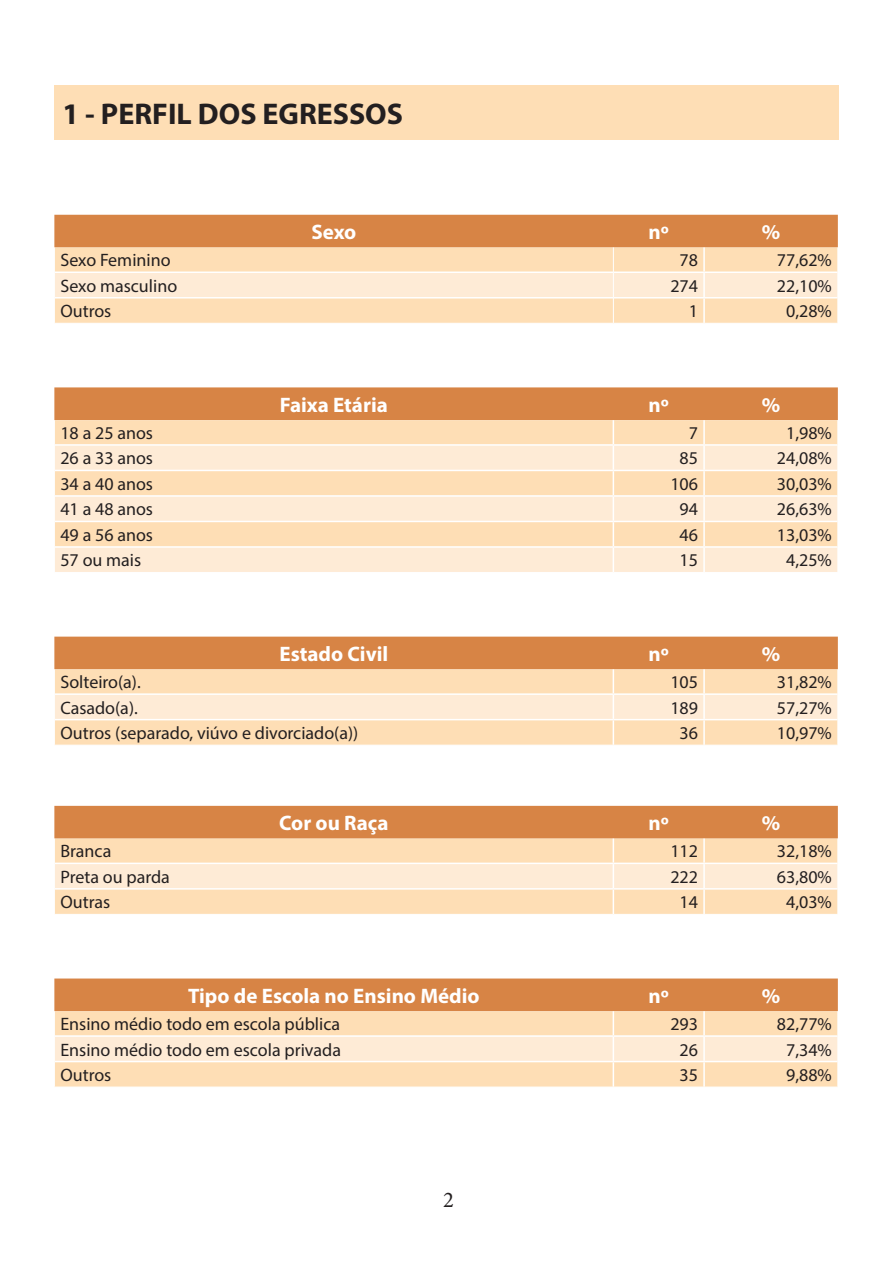
<style>
.page{position:relative;width:893px;height:1263px;background:#fff}
.page>*{position:absolute;margin:0;border:0;box-sizing:border-box;transform-origin:0 0}
.subtitulo1{font:700 30px "Myriad Pro";color:#231f20}
.t1{font:22.5px "Minion Pro";color:#231f20}
.tabtitulo{font:700 21px "Myriad Pro";color:#fff}
.tab-base{font:18px "Myriad Pro";color:#231f20}
.tab-esq{font:18px "Myriad Pro";color:#231f20}
</style>
<div class="page">
<div style="left:54px;top:85px;width:785px;height:55px;background:#fedeb5"></div>
<svg style="left:54px;top:387px;width:784px;height:185px;background:#f6d3ae"></svg>
<hr style="left:703px;top:548px;width:2px;height:24px;background:#fff">
<hr style="left:55px;top:444px;width:558px;height:2px;background:#fff">
<hr style="left:613px;top:444px;width:91px;height:2px;background:#fff">
<hr style="left:704px;top:444px;width:133px;height:2px;background:#fff">
<hr style="left:55px;top:470px;width:558px;height:1px;background:#fff">
<hr style="left:613px;top:470px;width:91px;height:1px;background:#fff">
<hr style="left:704px;top:470px;width:133px;height:1px;background:#fff">
<hr style="left:55px;top:495px;width:558px;height:2px;background:#fff">
<hr style="left:613px;top:495px;width:91px;height:2px;background:#fff">
<hr style="left:704px;top:495px;width:133px;height:2px;background:#fff">
<hr style="left:55px;top:521px;width:558px;height:1px;background:#fff">
<hr style="left:613px;top:521px;width:91px;height:1px;background:#fff">
<hr style="left:704px;top:521px;width:133px;height:1px;background:#fff">
<hr style="left:55px;top:546px;width:558px;height:2px;background:#fff">
<hr style="left:613px;top:546px;width:91px;height:2px;background:#fff">
<hr style="left:704px;top:546px;width:133px;height:2px;background:#fff">
<svg style="left:54px;top:215px;width:784px;height:108px;background:#f2c79d"></svg>
<svg style="left:54px;top:637px;width:784px;height:108px;background:#f2c59b"></svg>
<hr style="left:703px;top:720px;width:2px;height:25px;background:#fff">
<hr style="left:55px;top:693px;width:558px;height:2px;background:#fff">
<hr style="left:613px;top:693px;width:91px;height:2px;background:#fff">
<hr style="left:704px;top:693px;width:133px;height:2px;background:#fff">
<hr style="left:55px;top:719px;width:558px;height:1px;background:#fff">
<hr style="left:613px;top:719px;width:91px;height:1px;background:#fff">
<hr style="left:704px;top:719px;width:133px;height:1px;background:#fff">
<svg style="left:54px;top:806px;width:784px;height:108px;background:#f1c59a"></svg>
<hr style="left:703px;top:890px;width:2px;height:24px;background:#fff">
<hr style="left:55px;top:863px;width:558px;height:1px;background:#fff">
<hr style="left:613px;top:863px;width:91px;height:1px;background:#fff">
<hr style="left:704px;top:863px;width:133px;height:1px;background:#fff">
<hr style="left:55px;top:888px;width:558px;height:2px;background:#fff">
<hr style="left:613px;top:888px;width:91px;height:2px;background:#fff">
<hr style="left:704px;top:888px;width:133px;height:2px;background:#fff">
<svg style="left:54px;top:978px;width:784px;height:109px;background:#f2c59b"></svg>
<hr style="left:703px;top:1062px;width:2px;height:25px;background:#fff">
<hr style="left:55px;top:1035px;width:558px;height:2px;background:#fff">
<hr style="left:613px;top:1035px;width:91px;height:2px;background:#fff">
<hr style="left:704px;top:1035px;width:133px;height:2px;background:#fff">
<hr style="left:55px;top:1061px;width:558px;height:1px;background:#fff">
<hr style="left:613px;top:1061px;width:91px;height:1px;background:#fff">
<hr style="left:704px;top:1061px;width:133px;height:1px;background:#fff">
<p class="subtitulo1" style="left:63px;top:94px;width:342px">1 - PERFIL DOS EGRESSOS</p>
<p class="tabtitulo" style="left:311px;top:218px;width:46px">Sexo</p>
<p class="tabtitulo" style="left:648px;top:218px;width:22px">nº</p>
<p class="tabtitulo" style="left:762px;top:218px;width:20px">%</p>
<p class="tab-base" style="left:60px;top:249px;width:112px">Sexo Feminino</p>
<p class="tab-esq" style="left:680px;top:249px;width:20px">78</p>
<p class="tab-esq" style="left:777px;top:249px;width:56px">77,62%</p>
<p class="tab-base" style="left:60px;top:275px;width:118px">Sexo masculino</p>
<p class="tab-esq" style="left:670px;top:275px;width:29px">274</p>
<p class="tab-esq" style="left:777px;top:275px;width:56px">22,10%</p>
<p class="tab-base" style="left:60px;top:300px;width:53px">Outros</p>
<p class="tab-esq" style="left:689px;top:300px;width:11px">1</p>
<p class="tab-esq" style="left:786px;top:300px;width:47px">0,28%</p>
<p class="tabtitulo" style="left:280px;top:391px;width:110px">Faixa Etária</p>
<p class="tabtitulo" style="left:648px;top:391px;width:22px">nº</p>
<p class="tabtitulo" style="left:762px;top:391px;width:20px">%</p>
<p class="tab-base" style="left:60px;top:422px;width:94px">18 a 25 anos</p>
<p class="tab-esq" style="left:689px;top:422px;width:11px">7</p>
<p class="tab-esq" style="left:786px;top:422px;width:47px">1,98%</p>
<p class="tab-base" style="left:60px;top:447px;width:94px">26 a 33 anos</p>
<p class="tab-esq" style="left:680px;top:447px;width:20px">85</p>
<p class="tab-esq" style="left:777px;top:447px;width:56px">24,08%</p>
<p class="tab-base" style="left:60px;top:473px;width:94px">34 a 40 anos</p>
<p class="tab-esq" style="left:670px;top:473px;width:29px">106</p>
<p class="tab-esq" style="left:777px;top:473px;width:56px">30,03%</p>
<p class="tab-base" style="left:60px;top:498px;width:94px">41 a 48 anos</p>
<p class="tab-esq" style="left:680px;top:498px;width:20px">94</p>
<p class="tab-esq" style="left:777px;top:498px;width:56px">26,63%</p>
<p class="tab-base" style="left:60px;top:524px;width:94px">49 a 56 anos</p>
<p class="tab-esq" style="left:680px;top:524px;width:20px">46</p>
<p class="tab-esq" style="left:777px;top:524px;width:56px">13,03%</p>
<p class="tab-base" style="left:60px;top:549px;width:82px">57 ou mais</p>
<p class="tab-esq" style="left:680px;top:549px;width:20px">15</p>
<p class="tab-esq" style="left:786px;top:549px;width:47px">4,25%</p>
<p class="tabtitulo" style="left:279px;top:640px;width:110px">Estado Civil</p>
<p class="tabtitulo" style="left:648px;top:640px;width:22px">nº</p>
<p class="tabtitulo" style="left:762px;top:640px;width:20px">%</p>
<p class="tab-base" style="left:60px;top:671px;width:82px">Solteiro(a).</p>
<p class="tab-esq" style="left:670px;top:671px;width:29px">105</p>
<p class="tab-esq" style="left:777px;top:671px;width:56px">31,82%</p>
<p class="tab-base" style="left:60px;top:696px;width:79px">Casado(a).</p>
<p class="tab-esq" style="left:670px;top:696px;width:29px">189</p>
<p class="tab-esq" style="left:777px;top:696px;width:56px">57,27%</p>
<p class="tab-base" style="left:60px;top:722px;width:299px">Outros (separado, viúvo e divorciado(a))</p>
<p class="tab-esq" style="left:680px;top:722px;width:20px">36</p>
<p class="tab-esq" style="left:777px;top:722px;width:56px">10,97%</p>
<p class="tabtitulo" style="left:279px;top:809px;width:111px">Cor ou Raça</p>
<p class="tabtitulo" style="left:648px;top:809px;width:22px">nº</p>
<p class="tabtitulo" style="left:762px;top:809px;width:20px">%</p>
<p class="tab-base" style="left:60px;top:840px;width:52px">Branca</p>
<p class="tab-esq" style="left:670px;top:840px;width:29px">112</p>
<p class="tab-esq" style="left:777px;top:840px;width:56px">32,18%</p>
<p class="tab-base" style="left:60px;top:866px;width:111px">Preta ou parda</p>
<p class="tab-esq" style="left:670px;top:866px;width:29px">222</p>
<p class="tab-esq" style="left:777px;top:866px;width:56px">63,80%</p>
<p class="tab-base" style="left:60px;top:891px;width:51px">Outras</p>
<p class="tab-esq" style="left:680px;top:891px;width:20px">14</p>
<p class="tab-esq" style="left:786px;top:891px;width:47px">4,03%</p>
<p class="tabtitulo" style="left:188px;top:982px;width:293px">Tipo de Escola no Ensino Médio</p>
<p class="tabtitulo" style="left:648px;top:982px;width:22px">nº</p>
<p class="tabtitulo" style="left:762px;top:982px;width:20px">%</p>
<p class="tab-base" style="left:60px;top:1013px;width:281px">Ensino médio todo em escola pública</p>
<p class="tab-esq" style="left:670px;top:1013px;width:29px">293</p>
<p class="tab-esq" style="left:777px;top:1013px;width:56px">82,77%</p>
<p class="tab-base" style="left:60px;top:1038px;width:282px">Ensino médio todo em escola privada</p>
<p class="tab-esq" style="left:680px;top:1038px;width:20px">26</p>
<p class="tab-esq" style="left:786px;top:1038px;width:47px">7,34%</p>
<p class="tab-base" style="left:60px;top:1064px;width:53px">Outros</p>
<p class="tab-esq" style="left:680px;top:1064px;width:20px">35</p>
<p class="tab-esq" style="left:786px;top:1064px;width:47px">9,88%</p>
<p class="t1" style="left:443px;top:1185px;width:12px">2</p>
</div>
